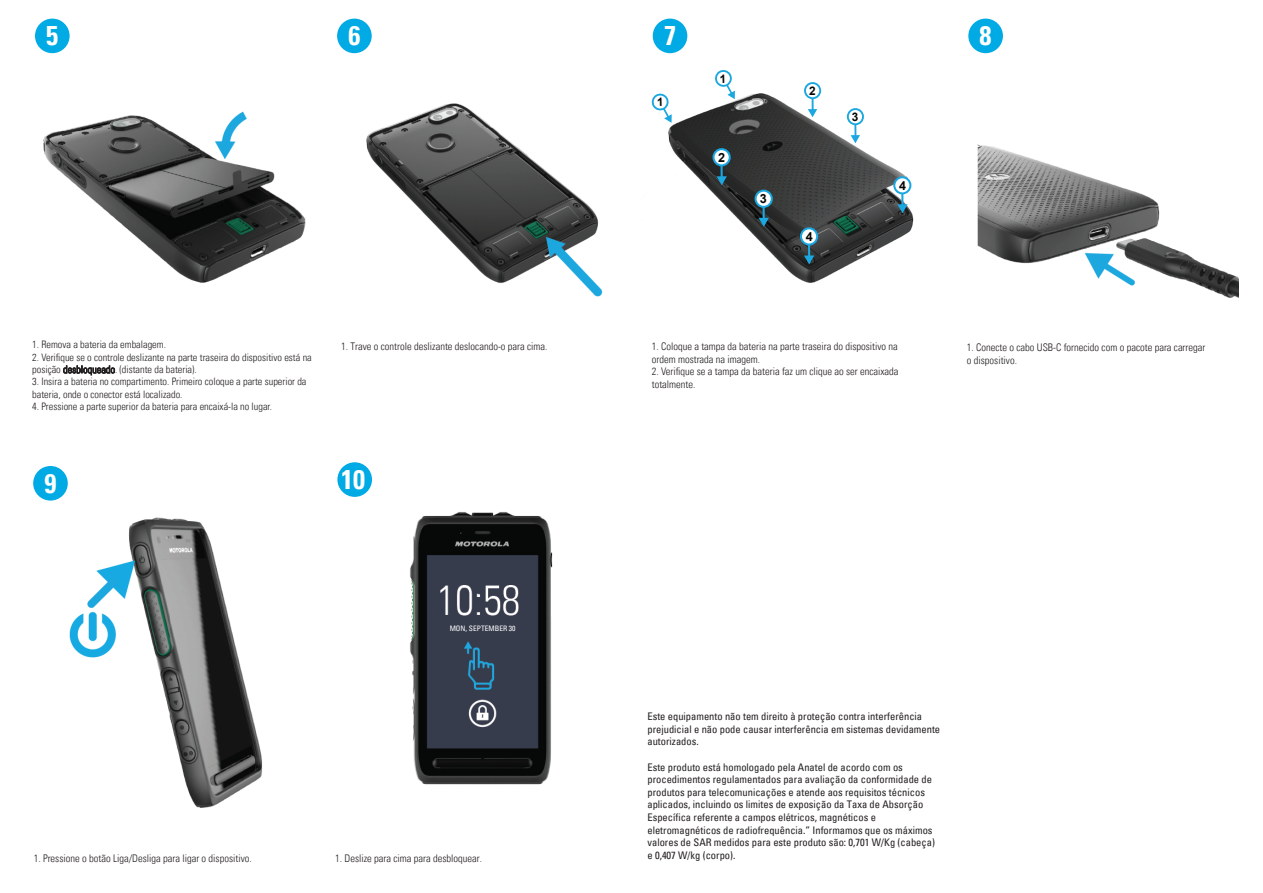
<style>
.page{position:relative;width:1263px;height:893px;background:#fff}
.page>*{position:absolute;margin:0;border:0;box-sizing:border-box;transform-origin:0 0}
.t1{font:27px "Univers Com 67 Bold Cond";color:#fff}
.t2{font:700 12.6px "Arial";color:#050504}
.t3{font:700 11.85px "Arial";color:#050504}
.t4{font:condensed 10.5px/12.6px "Univers Com 57";color:#231f20}
.t5{font:10.5px/12.6px "Univers Com 47 Light Cond";color:#231f20}
.t6{font:10.35px/12.3px "Univers Com 47 Light Cond";color:#231f20}
.t7{font:condensed 7.5px "Univers Com 57";color:#fff}
</style>
<div class="page">
<img style="left:668px;top:85px;width:246px;height:198px">
<div style="left:35px;top:19px;width:35px;height:34px;background:#00aae4;border-radius:50%"></div>
<div style="left:337px;top:19px;width:35px;height:34px;background:#00aae4;border-radius:50%"></div>
<div style="left:337px;top:462px;width:35px;height:35px;background:#00aae4;border-radius:50%"></div>
<div style="left:33px;top:466px;width:35px;height:35px;background:#00aae4;border-radius:50%"></div>
<div style="left:968px;top:19px;width:35px;height:34px;background:#00aae4;border-radius:50%"></div>
<div style="left:653px;top:19px;width:34px;height:34px;background:#00aae4;border-radius:50%"></div>
<svg style="left:851px;top:125px;width:9px;height:18px"></svg>
<svg style="left:804px;top:245px;width:10px;height:19px"></svg>
<svg style="left:897px;top:193px;width:11px;height:20px"></svg>
<svg style="left:801px;top:228px;width:16px;height:17px"></svg>
<div style="left:800px;top:227px;width:18px;height:19px;border:2px solid #1ba7df;border-radius:50%"></div>
<div style="left:894px;top:177px;width:16px;height:16px;background:#fff;border-radius:50%"></div>
<div style="left:893px;top:176px;width:18px;height:18px;border:2px solid #1ba7df;border-radius:50%"></div>
<div style="left:847px;top:108px;width:17px;height:17px;border:2px solid #1ba7df;border-radius:50%"></div>
<svg style="left:808px;top:99px;width:9px;height:18px"></svg>
<div style="left:804px;top:82px;width:17px;height:17px;border:2px solid #1ba7df;border-radius:50%"></div>
<svg style="left:758px;top:207px;width:11px;height:20px"></svg>
<svg style="left:755px;top:191px;width:17px;height:16px"></svg>
<div style="left:754px;top:190px;width:19px;height:18px;border:2px solid #1ba7df;border-radius:50%"></div>
<svg style="left:716px;top:165px;width:11px;height:20px"></svg>
<div style="left:713px;top:149px;width:17px;height:16px;background:#fff;border-radius:50%"></div>
<div style="left:712px;top:148px;width:19px;height:18px;border:2px solid #1ba7df;border-radius:50%"></div>
<img style="left:69px;top:517px;width:194px;height:291px">
<img style="left:410px;top:512px;width:143px;height:273px">
<div style="left:449px;top:625px;width:67px;height:8px;background:#373c4d"></div>
<img style="left:43px;top:111px;width:263px;height:172px">
<img style="left:366px;top:103px;width:237px;height:194px">
<img style="left:977px;top:144px;width:261px;height:154px">
<svg style="left:63px;top:365px;width:52px;height:10px"></svg>
<svg style="left:651px;top:91px;width:21px;height:32px"></svg>
<svg style="left:712px;top:70px;width:23px;height:29px"></svg>
<h1 class="t1" style="left:46px;top:19px;width:13px">5</h1>
<h1 class="t1" style="left:348px;top:19px;width:13px">6</h1>
<p class="t6" style="left:32px;top:339px;width:135px">1. Remova a bateria da embalagem.</p>
<p class="t6" style="left:32px;top:351px;width:281px">2. Verifique se o controle deslizante na parte traseira do dispositivo está na posição desbloqueado. (distante da bateria).</p>
<p class="t6" style="left:32px;top:376px;width:276px">3. Insira a bateria no compartimento. Primeiro coloque a parte superior da bateria, onde o conector está localizado.</p>
<p class="t6" style="left:32px;top:400px;width:241px">4. Pressione a parte superior da bateria para encaixá-la no lugar.</p>
<p class="t5" style="left:341px;top:340px;width:208px">1. Trave o controle deslizante deslocando-o para cima.</p>
<h1 class="t1" style="left:44px;top:467px;width:13px">9</h1>
<h1 class="t1" style="left:341px;top:463px;width:25px">10</h1>
<p class="t7" style="left:450px;top:623px;width:67px">MON, SEPTEMBER 30</p>
<p class="t5" style="left:34px;top:852px;width:220px">1. Pressione o botão Liga/Desliga para ligar o dispositivo.</p>
<p class="t5" style="left:335px;top:852px;width:148px">1. Deslize para cima para desbloquear.</p>
<h1 class="t1" style="left:664px;top:19px;width:13px">7</h1>
<h1 class="t1" style="left:980px;top:19px;width:13px">8</h1>
<p class="t2" style="left:718px;top:148px;width:9px">2</p>
<p class="t2" style="left:760px;top:190px;width:9px">3</p>
<p class="t3" style="left:809px;top:82px;width:8px">2</p>
<p class="t3" style="left:852px;top:108px;width:8px">3</p>
<p class="t2" style="left:806px;top:227px;width:9px">4</p>
<p class="t2" style="left:899px;top:177px;width:8px">4</p>
<p class="t5" style="left:652px;top:340px;width:248px">1. Coloque a tampa da bateria na parte traseira do dispositivo na ordem mostrada na imagem.</p>
<p class="t5" style="left:652px;top:365px;width:248px">2. Verifique se a tampa da bateria faz um clique ao ser encaixada totalmente.</p>
<p class="t5" style="left:967px;top:341px;width:240px">1. Conecte o cabo USB-C fornecido com o pacote para carregar o dispositivo.</p>
<p class="t4" style="left:647px;top:710px;width:294px">Este equipamento não tem direito à proteção contra interferência prejudicial e não pode causar interferência em sistemas devidamente autorizados.</p>
<p class="t4" style="left:647px;top:760px;width:289px">Este produto está homologado pela Anatel de acordo com os procedimentos regulamentados para avaliação da conformidade de produtos para telecomunicações e atende aos requisitos técnicos aplicados, incluindo os limites de exposição da Taxa de Absorção Específica referente a campos elétricos, magnéticos e eletromagnéticos de radiofrequência.” Informamos que os máximos valores de SAR medidos para este produto são: 0,701 W/Kg (cabeça) e 0,407 W/kg (corpo).</p>
</div>
